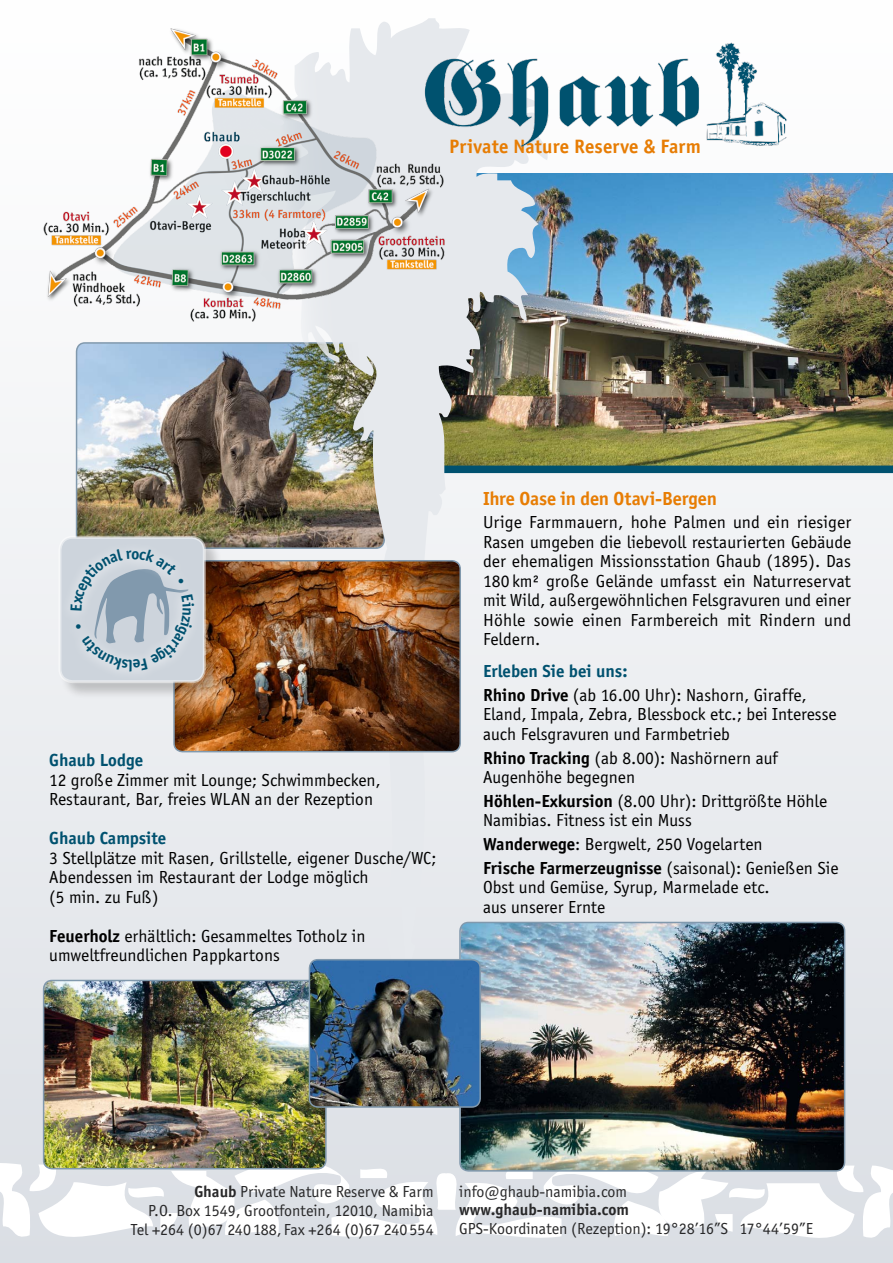
<style>
.page{position:relative;width:893px;height:1263px;background:#fff}
.page>*{position:absolute;margin:0;border:0;box-sizing:border-box;transform-origin:0 0}
.t1{font:700 19.95px "Officina San Itc T";letter-spacing:.01em;color:#e77d04}
.t2{font:700 19.5px "Officina San Itc T";letter-spacing:-.01em;color:#e77d04}
.t3{font:18px/19.5px "Officina San Itc T";color:#000}
.t4{font:700 18px "Officina San Itc T";color:#00516f}
.t5{font:16.5px/19.2px "Officina San Itc T";color:#282829;text-align:right}
.t6{font:700 16.5px "Officina San Itc T";color:#282829}
.s1{font-weight:700}
.s2{font-weight:700;color:#00516f}
</style>
<div class="page">
<div style="left:0;top:0;width:893px;height:1263px;background:linear-gradient(to bottom,#fff,#dcdfe5)"></div>
<svg style="left:0;top:1150px;width:893px;height:110px"></svg>
<img style="left:77px;top:343px;width:145px;height:194px">
<img style="left:549px;top:173px;width:344px;height:293px">
<div style="left:436px;top:466px;width:457px;height:7px;background:#00516f"></div>
<img style="left:222px;top:18px;width:327px;height:962px">
<img style="left:446px;top:41px;width:358px;height:108px">
<img style="left:43px;top:28px;width:403px;height:296px">
<img style="left:174px;top:561px;width:286px;height:191px">
<div style="left:173px;top:560px;width:288px;height:192px;border:2px solid #8199ad;border-radius:9px"></div>
<img style="left:461px;top:922px;width:384px;height:249px">
<div style="left:459px;top:922px;width:386px;height:249px;border:2px solid #8199ad;border-radius:9px"></div>
<img style="left:44px;top:980px;width:282px;height:189px">
<div style="left:43px;top:980px;width:284px;height:189px;border:2px solid #8199ad;border-radius:9px"></div>
<div style="left:60px;top:537px;width:163px;height:163px;background:#000;opacity:.2"></div>
<img style="left:309px;top:960px;width:171px;height:147px">
<div style="left:309px;top:959px;width:172px;height:149px;border:2px solid #8199ad;border-radius:9px"></div>
<svg style="left:45px;top:523px;width:174px;height:174px;background:#c0c2c2"></svg>
<p class="t1" style="left:449px;top:134px;width:253px">Private Nature Reserve &amp; Farm</p>
<p class="t4" style="left:49px;top:749px;width:95px">Ghaub Lodge</p>
<p class="t3" style="left:49px;top:770px;width:333px">12 große Zimmer mit Lounge; Schwimmbecken,<br>Restaurant, Bar, freies WLAN an der Rezeption</p>
<p class="t4" style="left:49px;top:827px;width:118px">Ghaub Campsite</p>
<p class="t3" style="left:49px;top:848px;width:389px">3 Stellplätze mit Rasen, Grillstelle, eigener Dusche/WC;<br>Abendessen im Restaurant der Lodge möglich<br>(5 min. zu Fuß)</p>
<p class="t3" style="left:49px;top:926px;width:318px"><span class="s1">Feuerholz</span> erhältlich: Gesammeltes Totholz in umweltfreundlichen Pappkartons</p>
<p class="t2" style="left:483px;top:486px;width:235px">Ihre Oase in den Otavi-Bergen</p>
<p class="t3" style="left:483px;top:512px;width:370px;text-align:justify">Urige Farmmauern, hohe Palmen und ein riesiger Rasen umgeben die liebevoll restaurierten Gebäude der ehemaligen Missionsstation Ghaub (1895). Das 180 km² große Gelände umfasst ein Naturreservat mit Wild, außergewöhnlichen Felsgravuren und einer Höhle sowie einen Farmbereich mit Rindern und Feldern.</p>
<p class="t3" style="left:483px;top:659px;width:325px;line-height:23.7px"><span class="s2">Erleben Sie bei uns:<br></span><span class="s1">Rhino Drive</span> (ab 16.00 Uhr): Nashorn, Giraffe,</p>
<p class="t3" style="left:483px;top:704px;width:355px">Eland, Impala, Zebra, Blessbock etc.; bei Interesse auch Felsgravuren und Farmbetrieb</p>
<p class="t3" style="left:483px;top:748px;width:296px"><span class="s1">Rhino Tracking</span> (ab 8.00): Nashörnern auf<br>Augenhöhe begegnen</p>
<p class="t3" style="left:483px;top:791px;width:346px"><span class="s1">Höhlen-Exkursion</span> (8.00 Uhr): Drittgrößte Höhle<br>Namibias. Fitness ist ein Muss</p>
<p class="t3" style="left:483px;top:832px;width:357px;line-height:23.7px"><span class="s1">Wanderwege</span>: Bergwelt, 250 Vogelarten<br><span class="s1">Frische Farmerzeugnisse</span> (saisonal): Genießen Sie</p>
<p class="t3" style="left:483px;top:877px;width:288px">Obst und Gemüse, Syrup, Marmelade etc. aus unserer Ernte</p>
<p class="t5" style="left:131px;top:1181px;width:304px"><span class="s1">Ghaub</span> Private Nature Reserve &amp; Farm<br>P.O. Box 1549, Grootfontein, 12010, Namibia<br>Tel +264 (0)67 240 188, Fax +264 (0)67 240 554</p>
<p class="t5" style="left:459px;top:1181px;width:169px">info@ghaub-namibia.com</p>
<p class="t6" style="left:459px;top:1200px;width:171px">www.ghaub-namibia.com</p>
<p class="t5" style="left:459px;top:1219px;width:355px">GPS-Koordinaten (Rezeption): 19°28’16”S 17°44’59”E</p>
</div>
